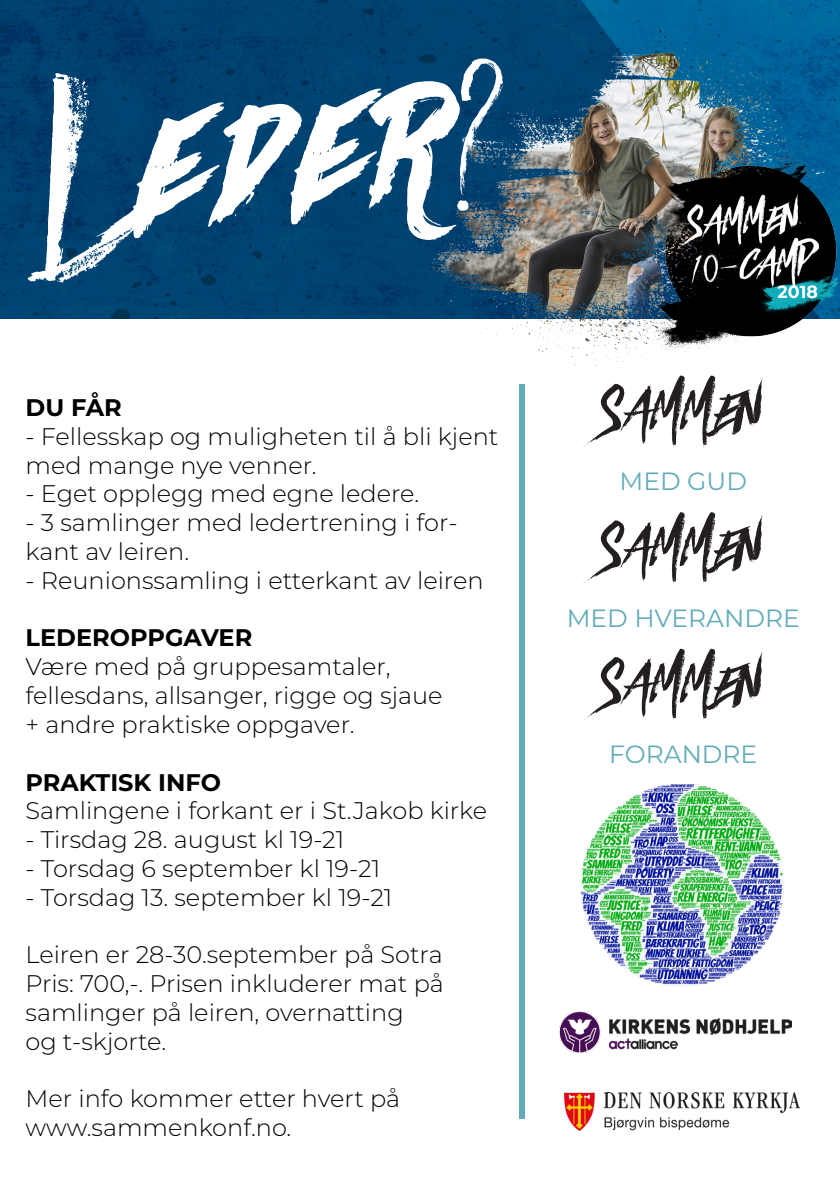
<style>
.page{position:relative;width:840px;height:1191px;background:#fff}
.page>*{position:absolute;margin:0;border:0;box-sizing:border-box;transform-origin:0 0}
.t1{font:217.6px "Againts";color:#fff}
.t2{font:59.2px "Againts";color:#231f20}
.t3{font:25px "Montserrat";color:#62acb9}
.t4{font:300 24px/28.8px "Montserrat";color:#000}
.t5{font:700 24px "Montserrat";color:#000}
</style>
<div class="page">
<img style="left:0;top:0;width:839px;height:318px">
<img style="left:332px;top:20px;width:507px;height:346px">
<div style="left:518px;top:384px;width:6px;height:734px;background:#62acb9"></div>
<img style="left:564px;top:1092px;width:234px;height:38px">
<img style="left:559px;top:1011px;width:231px;height:42px">
<img style="left:580px;top:784px;width:204px;height:202px">
<p class="t1" style="left:25px;top:38px;width:481px;rotate:-5deg">Leder?</p>
<p class="t5" style="left:26px;top:390px;width:98px">DU FÅR</p>
<p class="t4" style="left:26px;top:421px;width:474px">- Fellesskap og muligheten til å bli kjent med mange nye venner.</p>
<p class="t4" style="left:26px;top:479px;width:395px">- Eget opplegg med egne ledere.</p>
<p class="t4" style="left:26px;top:507px;width:433px">- 3 samlinger med ledertrening i for&shy;kant av leiren.</p>
<p class="t4" style="left:26px;top:565px;width:459px">- Reunionssamling i etterkant av leiren</p>
<p class="t5" style="left:26px;top:620px;width:228px">LEDEROPPGAVER</p>
<p class="t4" style="left:26px;top:651px;width:366px">Være med på gruppesamtaler,</p>
<p class="t4" style="left:26px;top:680px;width:418px">fellesdans, allsanger, rigge og sjaue</p>
<p class="t4" style="left:26px;top:709px;width:330px">+ andre praktiske oppgaver.</p>
<p class="t5" style="left:26px;top:764px;width:197px">PRAKTISK INFO</p>
<p class="t4" style="left:26px;top:795px;width:463px">Samlingene i forkant er i St.Jakob kirke</p>
<p class="t4" style="left:26px;top:824px;width:320px">- Tirsdag 28. august kl 19-21</p>
<p class="t4" style="left:26px;top:853px;width:356px">- Torsdag 6 september kl 19-21</p>
<p class="t4" style="left:26px;top:882px;width:368px">- Torsdag 13. september kl 19-21</p>
<p class="t4" style="left:26px;top:939px;width:418px">Leiren er 28-30.september på Sotra</p>
<p class="t4" style="left:26px;top:968px;width:419px">Pris: 700,-. Prisen inkluderer mat på samlinger på leiren, overnatting</p>
<p class="t4" style="left:26px;top:1026px;width:142px">og t-skjorte.</p>
<p class="t4" style="left:26px;top:1083px;width:376px">Mer info kommer etter hvert på</p>
<p class="t4" style="left:26px;top:1112px;width:267px">www.sammenkonf.no.</p>
<p class="t2" style="left:603px;top:375px;width:160px">SAMMEN</p>
<p class="t3" style="left:619px;top:464px;width:129px">MED GUD</p>
<p class="t2" style="left:603px;top:512px;width:160px">SAMMEN</p>
<p class="t3" style="left:566px;top:600px;width:234px">MED HVERANDRE</p>
<p class="t2" style="left:603px;top:649px;width:160px">SAMMEN</p>
<p class="t3" style="left:609px;top:737px;width:149px">FORANDRE</p>
</div>
